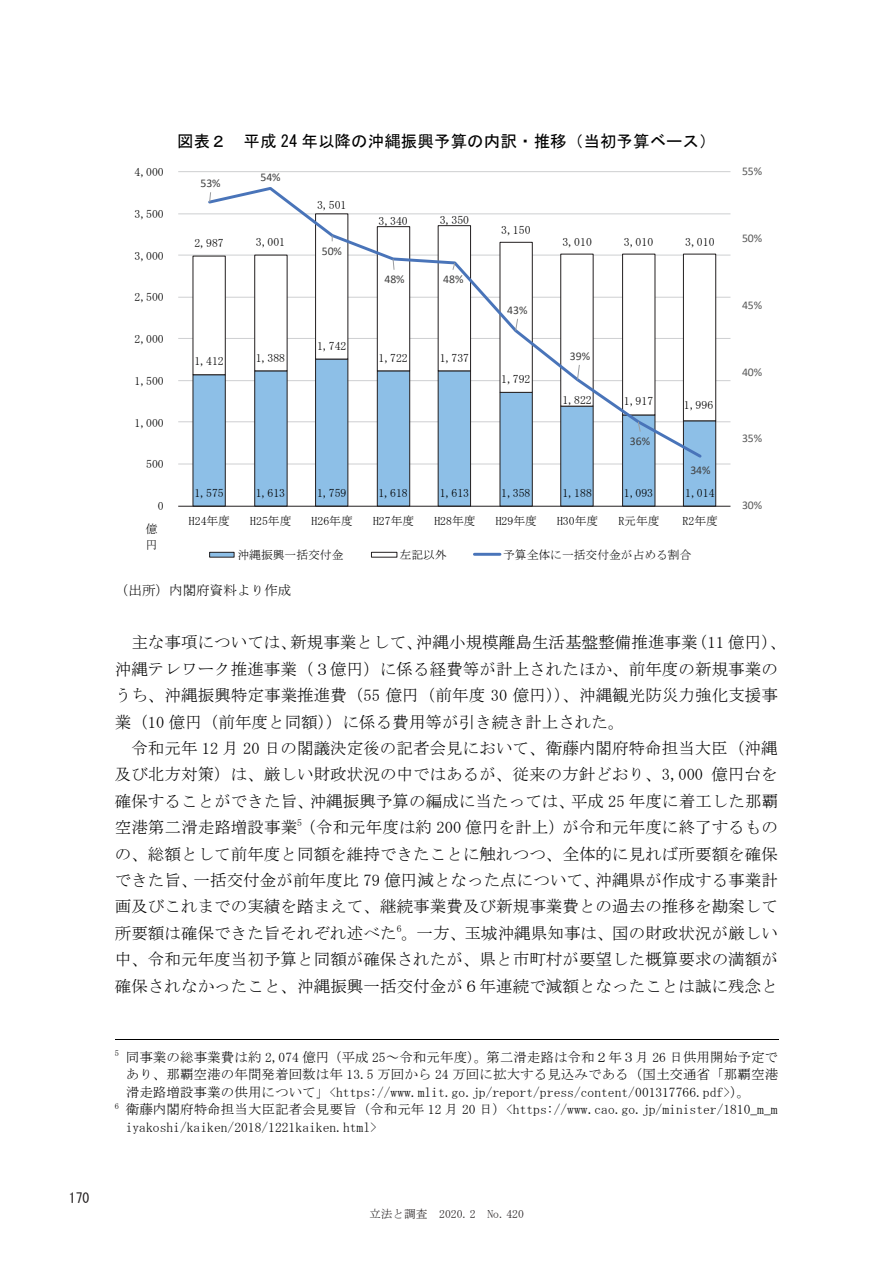
<style>
.page{position:relative;width:893px;height:1263px;background:#fff}
.page>*{position:absolute;margin:0;border:0;box-sizing:border-box;transform-origin:0 0}
.t1{font:16.5px "MS Mincho";letter-spacing:.005em;color:#000}
.t2{font:16.5px "MS Gothic";letter-spacing:.005em;color:#000}
.t3{font:13.8px "MS Gothic";color:#231f20}
.t4{font:13.5px "MS Mincho";letter-spacing:.005em;color:#000}
.t5{font:11.7px/15.8px "MS Mincho";color:#000}
.t6{font:11.7px "Calibri";letter-spacing:-.01em;color:#404040}
.t7{font:11.7px "MS Mincho";color:#231f20}
.t8{font:11.7px "Calibri";color:#595959}
</style>
<div class="page">
<hr style="left:178px;top:171px;width:552px;height:1px;background:#cecfd1">
<svg style="left:178px;top:213px;width:553px;height:294px"></svg>
<svg style="left:206px;top:187px;width:498px;height:273px"></svg>
<svg style="left:209px;top:191px;width:3px;height:12px"></svg>
<svg style="left:392px;top:258px;width:3px;height:13px"></svg>
<svg style="left:452px;top:262px;width:4px;height:9px"></svg>
<svg style="left:514px;top:318px;width:5px;height:14px"></svg>
<svg style="left:576px;top:364px;width:4px;height:17px"></svg>
<svg style="left:637px;top:421px;width:4px;height:12px"></svg>
<div style="left:210px;top:552px;width:24px;height:5px;background:#8dbfe7"></div>
<div style="left:209px;top:552px;width:26px;height:6px;border:1px solid #231f20"></div>
<div style="left:371px;top:552px;width:26px;height:6px;border:1px solid #231f20"></div>
<hr style="left:474px;top:553px;width:26px;height:3px;background:#4974b9">
<hr style="left:115px;top:1039px;width:663px;height:1px;background:#000">
<p class="t3" style="left:69px;top:1191px;width:22px">170</p>
<p class="t5" style="left:134px;top:164px;width:31px">4,000</p>
<p class="t5" style="left:134px;top:206px;width:31px">3,500</p>
<p class="t5" style="left:134px;top:248px;width:31px">3,000</p>
<p class="t5" style="left:134px;top:289px;width:31px">2,500</p>
<p class="t5" style="left:134px;top:331px;width:31px">2,000</p>
<p class="t5" style="left:134px;top:373px;width:31px">1,500</p>
<p class="t5" style="left:134px;top:414px;width:31px">1,000</p>
<p class="t5" style="left:146px;top:456px;width:19px">500</p>
<p class="t5" style="left:158px;top:498px;width:7px">0</p>
<p class="t5" style="left:146px;top:521px;width:13px">億円</p>
<p class="t2" style="left:177px;top:133px;width:540px">図表２ 平成 24 年以降の沖縄振興予算の内訳・推移（当初予算ベース）</p>
<p class="t6" style="left:201px;top:175px;width:22px">53%</p>
<p class="t6" style="left:260px;top:169px;width:22px">54%</p>
<p class="t5" style="left:194px;top:235px;width:31px">2,987</p>
<p class="t5" style="left:256px;top:234px;width:31px">3,001</p>
<p class="t5" style="left:317px;top:197px;width:31px">3,501</p>
<p class="t6" style="left:322px;top:243px;width:22px">50%</p>
<p class="t5" style="left:194px;top:353px;width:31px">1,412</p>
<p class="t5" style="left:256px;top:350px;width:31px">1,388</p>
<p class="t5" style="left:317px;top:338px;width:31px">1,742</p>
<p class="t5" style="left:378px;top:212px;width:31px">3,340</p>
<p class="t5" style="left:440px;top:212px;width:31px">3,350</p>
<p class="t6" style="left:384px;top:271px;width:22px">48%</p>
<p class="t6" style="left:443px;top:271px;width:22px">48%</p>
<p class="t5" style="left:378px;top:350px;width:31px">1,722</p>
<p class="t5" style="left:440px;top:350px;width:31px">1,737</p>
<p class="t5" style="left:501px;top:222px;width:31px">3,150</p>
<p class="t6" style="left:507px;top:302px;width:22px">43%</p>
<p class="t5" style="left:501px;top:371px;width:31px">1,792</p>
<p class="t5" style="left:562px;top:233px;width:31px">3,010</p>
<p class="t5" style="left:624px;top:233px;width:31px">3,010</p>
<p class="t5" style="left:685px;top:233px;width:31px">3,010</p>
<p class="t6" style="left:570px;top:348px;width:22px">39%</p>
<p class="t5" style="left:562px;top:392px;width:31px">1,822</p>
<p class="t5" style="left:624px;top:392px;width:31px">1,917</p>
<p class="t5" style="left:684px;top:397px;width:31px">1,996</p>
<p class="t6" style="left:630px;top:433px;width:22px">36%</p>
<p class="t6" style="left:690px;top:462px;width:22px">34%</p>
<p class="t5" style="left:194px;top:485px;width:31px">1,575</p>
<p class="t5" style="left:256px;top:485px;width:31px">1,613</p>
<p class="t5" style="left:317px;top:485px;width:31px">1,759</p>
<p class="t5" style="left:378px;top:485px;width:31px">1,618</p>
<p class="t5" style="left:440px;top:485px;width:31px">1,613</p>
<p class="t5" style="left:501px;top:485px;width:31px">1,358</p>
<p class="t5" style="left:562px;top:485px;width:31px">1,188</p>
<p class="t5" style="left:624px;top:485px;width:31px">1,093</p>
<p class="t5" style="left:685px;top:485px;width:31px">1,014</p>
<p class="t5" style="left:189px;top:513px;width:43px">H24年度</p>
<p class="t5" style="left:250px;top:513px;width:43px">H25年度</p>
<p class="t5" style="left:312px;top:513px;width:43px">H26年度</p>
<p class="t5" style="left:373px;top:513px;width:43px">H27年度</p>
<p class="t5" style="left:434px;top:513px;width:43px">H28年度</p>
<p class="t5" style="left:496px;top:513px;width:43px">H29年度</p>
<p class="t5" style="left:557px;top:513px;width:43px">H30年度</p>
<p class="t5" style="left:618px;top:513px;width:43px">R元年度</p>
<p class="t5" style="left:683px;top:513px;width:37px">R2年度</p>
<p class="t5" style="left:238px;top:547px;width:107px">沖縄振興一括交付金</p>
<p class="t5" style="left:400px;top:547px;width:49px">左記以外</p>
<p class="t5" style="left:503px;top:547px;width:190px">予算全体に一括交付金が占める割合</p>
<p class="t8" style="left:742px;top:163px;width:22px">55%</p>
<p class="t8" style="left:742px;top:230px;width:22px">50%</p>
<p class="t8" style="left:742px;top:297px;width:22px">45%</p>
<p class="t8" style="left:742px;top:364px;width:22px">40%</p>
<p class="t8" style="left:742px;top:430px;width:22px">35%</p>
<p class="t8" style="left:742px;top:497px;width:22px">30%</p>
<p class="t4" style="left:115px;top:583px;width:178px">（出所）内閣府資料より作成</p>
<p class="t1" style="left:131px;top:634px;width:656px">主な事項については、新規事業として、沖縄小規模離島生活基盤整備推進事業（11 億円）、</p>
<p class="t1" style="left:115px;top:661px;width:665px">沖縄テレワーク推進事業（３億円）に係る経費等が計上されたほか、前年度の新規事業の</p>
<p class="t1" style="left:115px;top:687px;width:665px">うち、沖縄振興特定事業推進費（55 億円（前年度 30 億円））、沖縄観光防災力強化支援事</p>
<p class="t1" style="left:115px;top:713px;width:511px">業（10 億円（前年度と同額））に係る費用等が引き続き計上された。</p>
<p class="t1" style="left:131px;top:740px;width:648px">令和元年 12 月 20 日の閣議決定後の記者会見において、衛藤内閣府特命担当大臣（沖縄</p>
<p class="t1" style="left:115px;top:766px;width:664px">及び北方対策）は、厳しい財政状況の中ではあるが、従来の方針どおり、3,000 億円台を</p>
<p class="t1" style="left:115px;top:793px;width:665px">確保することができた旨、沖縄振興予算の編成に当たっては、平成 25 年度に着工した那覇</p>
<p class="t1" style="left:115px;top:819px;width:665px">空港第二滑走路増設事業<sup>5</sup>（令和元年度は約 200 億円を計上）が令和元年度に終了するもの</p>
<p class="t1" style="left:115px;top:845px;width:665px">の、総額として前年度と同額を維持できたことに触れつつ、全体的に見れば所要額を確保</p>
<p class="t1" style="left:115px;top:872px;width:665px">できた旨、一括交付金が前年度比 79 億円減となった点について、沖縄県が作成する事業計</p>
<p class="t1" style="left:115px;top:898px;width:665px">画及びこれまでの実績を踏まえて、継続事業費及び新規事業費との過去の推移を勘案して</p>
<p class="t1" style="left:115px;top:925px;width:665px">所要額は確保できた旨それぞれ述べた<sup>6</sup>。一方、玉城沖縄県知事は、国の財政状況が厳しい</p>
<p class="t1" style="left:115px;top:951px;width:665px">中、令和元年度当初予算と同額が確保されたが、県と市町村が要望した概算要求の満額が</p>
<p class="t1" style="left:115px;top:977px;width:665px">確保されなかったこと、沖縄振興一括交付金が６年連続で減額となったことは誠に残念と</p>
<p class="t4" style="left:115px;top:1050px;width:665px"><sup>5</sup> 同事業の総事業費は約 2,074 億円（平成 25～令和元年度）。第二滑走路は令和２年３月 26 日供用開始予定で</p>
<p class="t4" style="left:126px;top:1067px;width:654px">あり、那覇空港の年間発着回数は年 13.5 万回から 24 万回に拡大する見込みである（国土交通省「那覇空港</p>
<p class="t4" style="left:126px;top:1085px;width:626px">滑走路増設事業の供用について」&lt;https://www.mlit.go.jp/report/press/content/001317766.pdf&gt;）。</p>
<p class="t4" style="left:115px;top:1102px;width:664px"><sup>6</sup> 衛藤内閣府特命担当大臣記者会見要旨（令和元年 12 月 20 日）&lt;https://www.cao.go.jp/minister/1810_m_m</p>
<p class="t4" style="left:126px;top:1120px;width:253px">iyakoshi/kaiken/2018/1221kaiken.html&gt;</p>
<p class="t7" style="left:369px;top:1208px;width:156px">立法と調査　2020. 2　No. 420</p>
</div>
